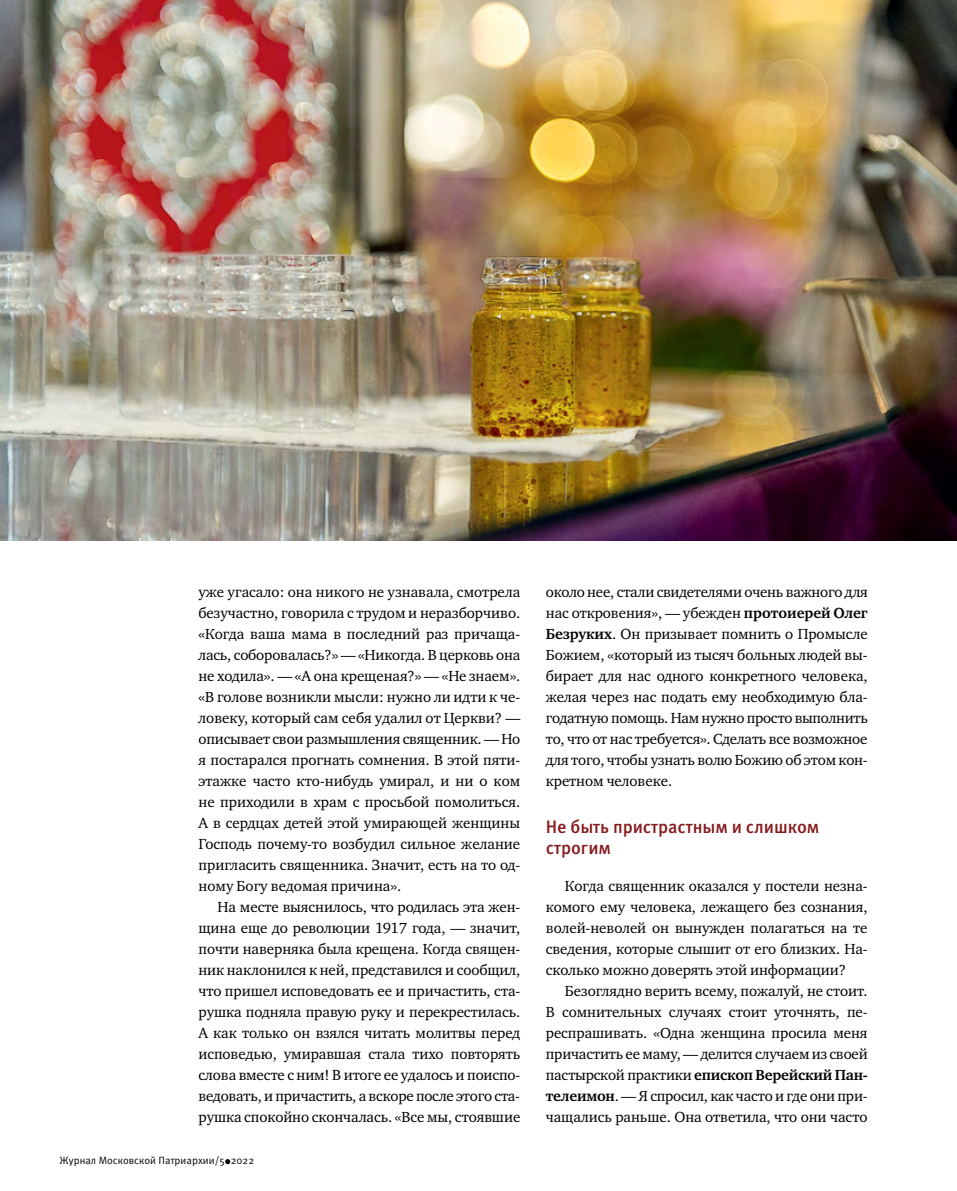
<style>
.page{position:relative;width:957px;height:1191px;background:#fff}
.page>*{position:absolute;margin:0;border:0;box-sizing:border-box;transform-origin:0 0}
.t1{font:500 18px/21px "Meta Pro";letter-spacing:-.005em;color:#861b1e}
.t2{font:15px/21px "Charter ITC";letter-spacing:-.005em;color:#000;text-align:justify}
.t3{font:10.5px "Meta Pro";color:#000}
.s1{font-weight:700}
</style>
<div class="page">
<svg style="left:225px;top:1159px;width:5px;height:5px"></svg>
<img style="left:0;top:0;width:957px;height:540px">
<p class="t2" style="left:198px;top:581px;width:323px">уже угасало: она никого не узнавала, смотрела безучастно, говорила с трудом и неразборчиво. «Когда ваша мама в последний раз причаща&shy;лась, соборовалась?» — «Никогда. В церковь она не ходила». — «А она крещеная?» — «Не знаем». «В голове возникли мысли: нужно ли идти к че&shy;ловеку, который сам себя удалил от Церкви? — описывает свои размышления священник. — Но я постарался прогнать сомнения. В этой пяти&shy;этажке часто кто-нибудь умирал, и ни о ком не приходили в храм с просьбой помолиться.<br>А в сердцах детей этой умирающей женщины Господь почему-то возбудил сильное желание пригласить священника. Значит, есть на то од&shy;ному Богу ведомая причина».</p>
<p class="t2" style="left:198px;top:896px;width:323px;text-indent:19px">На месте выяснилось, что родилась эта жен&shy;щина еще до революции 1917 года, — значит, почти наверняка была крещена. Когда священ&shy;ник наклонился к ней, представился и сообщил, что пришел исповедовать ее и причастить, ста&shy;рушка подняла правую руку и перекрестилась.<br>А как только он взялся читать молитвы перед исповедью, умиравшая стала тихо повторять слова вместе с ним! В итоге ее удалось и поиспо&shy;ведовать, и причастить, а вскоре после этого ста&shy;рушка спокойно скончалась. «Все мы, стоявшие</p>
<p class="t3" style="left:60px;top:1153px;width:196px">Журнал Московской Патриархии/5 2022</p>
<p class="t2" style="left:546px;top:581px;width:323px">около нее, стали свидетелями очень важного для нас откровения», — убежден <span class="s1">протоиерей Олег Безруких</span>. Он призывает помнить о Промысле Божием, «который из тысяч больных людей вы&shy;бирает для нас одного конкретного человека, желая через нас подать ему необходимую бла&shy;годатную помощь. Нам нужно просто выполнить то, что от нас требуется». Сделать все возможное для того, чтобы узнать волю Божию об этом кон&shy;кретном человеке.</p>
<p class="t1" style="left:546px;top:816px;width:275px">Не быть пристрастным и слишком строгим</p>
<p class="t2" style="left:546px;top:875px;width:323px;text-indent:19px">Когда священник оказался у постели незна&shy;комого ему человека, лежащего без сознания, волей-неволей он вынужден полагаться на те сведения, которые слышит от его близких. На&shy;сколько можно доверять этой информации?</p>
<p class="t2" style="left:546px;top:980px;width:323px;text-indent:19px">Безоглядно верить всему, пожалуй, не стоит.<br>В сомнительных случаях стоит уточнять, пе&shy;респрашивать. «Одна женщина просила меня причастить ее маму, — делится случаем из своей пастырской практики <span class="s1">епископ Верейский Пан&shy;телеимон</span>. — Я спросил, как часто и где они при&shy;чащались раньше. Она ответила, что они часто</p>
</div>
